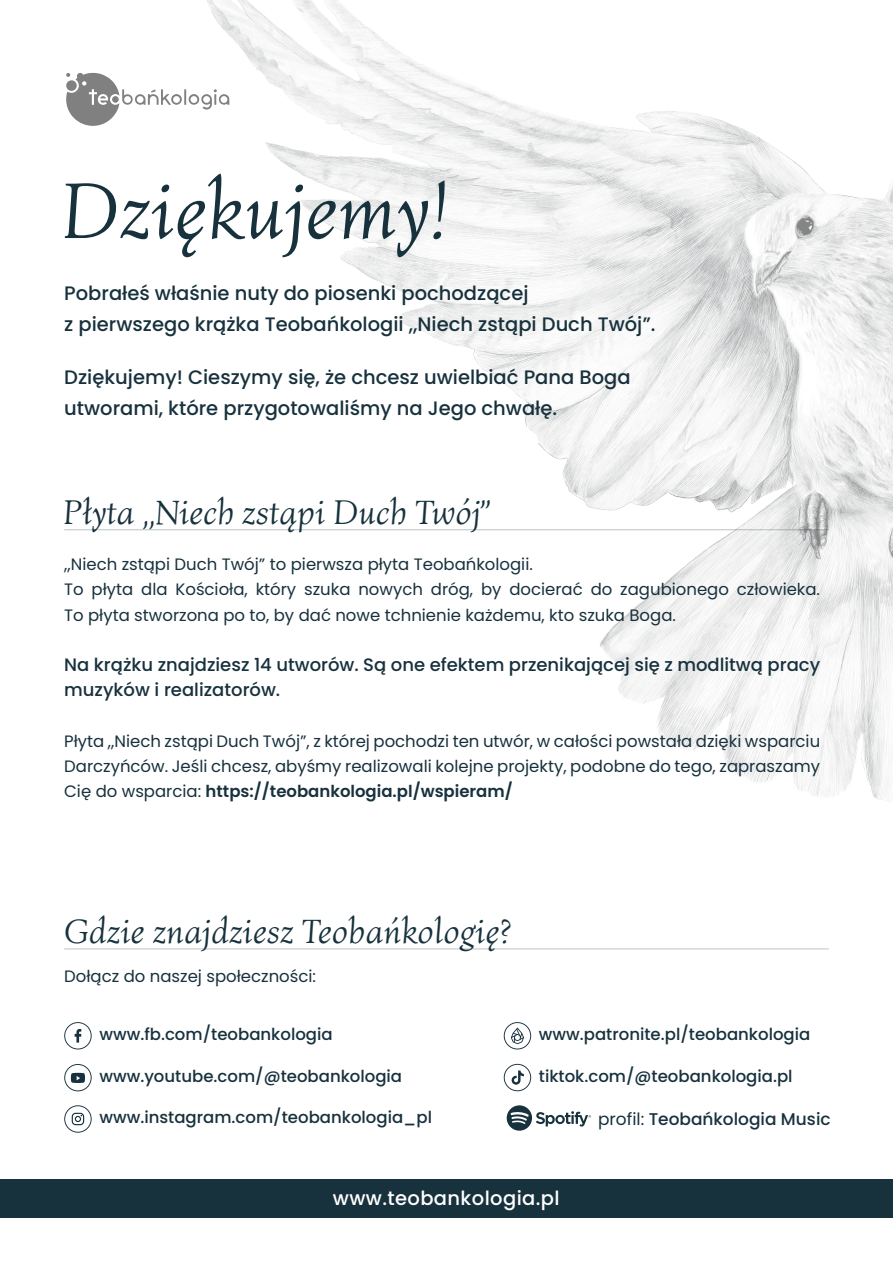
<style>
.page{position:relative;width:893px;height:1263px;background:#fff}
.page>*{position:absolute;margin:0;border:0;box-sizing:border-box;transform-origin:0 0}
.t1{font:italic 81.75px "Bona Nova";color:#17323d}
.t2{font:italic 35.25px "Bona Nova";color:#17323d}
.t3{font:500 19.5px/31.2px "Poppins";color:#17313d}
.t4{font:500 19.5px "Poppins";letter-spacing:.02em;color:#fff}
.t5{font:500 18px/25.2px "Poppins";color:#17313d}
.t6{font:500 16.95px "Poppins";color:#17313d}
.t7{font:16.5px/25.2px "Poppins";color:#17313d}
.t8{font:500 16.5px "Poppins";color:#17313d}
.s1{font-weight:600}
.s2{font-weight:400}
</style>
<div class="page">
<svg style="left:66px;top:73px;width:123px;height:53px"></svg>
<img style="left:189px;top:0;width:703px;height:802px">
<hr style="left:64px;top:529px;width:764px;height:1px;background:#17323d">
<svg style="left:64px;top:1064px;width:28px;height:27px"></svg>
<svg style="left:64px;top:1022px;width:28px;height:28px"></svg>
<svg style="left:64px;top:1105px;width:28px;height:28px"></svg>
<svg style="left:503px;top:1022px;width:28px;height:28px"></svg>
<svg style="left:503px;top:1064px;width:28px;height:27px"></svg>
<svg style="left:506px;top:1105px;width:85px;height:26px"></svg>
<hr style="left:64px;top:949px;width:764px;height:1px;background:#17323d">
<div style="left:0;top:1180px;width:892px;height:38px;background:#17313d"></div>
<h1 class="t1" style="left:62px;top:152px;width:385px">Dziękujemy!</h1>
<p class="t3" style="left:64px;top:278px;width:593px">Pobrałeś właśnie nuty do piosenki pochodzącej<br>z pierwszego krążka Teobańkologii ,,Niech zstąpi Duch Twój”.</p>
<p class="t3" style="left:64px;top:361px;width:568px">Dziękujemy! Cieszymy się, że chcesz uwielbiać Pana Boga utworami, które przygotowaliśmy na Jego chwałę.</p>
<h2 class="t2" style="left:63px;top:487px;width:428px">Płyta ,,Niech zstąpi Duch Twój”</h2>
<p class="t7" style="left:64px;top:552px;width:757px">,,Niech zstąpi Duch Twój” to pierwsza płyta Teobańkologii.<br>To płyta dla Kościoła, który szuka nowych dróg, by docierać do zagubionego człowieka.<br>To płyta stworzona po to, by dać nowe tchnienie każdemu, kto szuka Boga.</p>
<p class="t5" style="left:64px;top:652px;width:757px">Na krążku znajdziesz 14 utworów. Są one efektem przenikającej się z modlitwą pracy muzyków i realizatorów.</p>
<p class="t7" style="left:64px;top:728px;width:757px;text-align:justify">Płyta ,,Niech zstąpi Duch Twój”, z której pochodzi ten utwór, w całości powstała dzięki wsparciu Darczyńców. Jeśli chcesz, abyśmy realizowali kolejne projekty, podobne do tego, zapraszamy Cię do wsparcia: <span class="s1">https://teobankologia.pl/wspieram/</span></p>
<h2 class="t2" style="left:64px;top:906px;width:448px">Gdzie znajdziesz Teobańkologię?</h2>
<p class="t7" style="left:64px;top:964px;width:253px">Dołącz do naszej społeczności:</p>
<p class="t8" style="left:99px;top:1024px;width:235px">www.fb.com/teobankologia</p>
<p class="t8" style="left:99px;top:1066px;width:304px">www.youtube.com/@teobankologia</p>
<p class="t8" style="left:99px;top:1108px;width:334px">www.instagram.com/teobankologia_pl</p>
<p class="t8" style="left:539px;top:1024px;width:273px">www.patronite.pl/teobankologia</p>
<p class="t8" style="left:539px;top:1067px;width:255px">tiktok.com/@teobankologia.pl</p>
<p class="t6" style="left:598px;top:1109px;width:234px"><span class="s2">profil:</span> Teobańkologia Music</p>
<p class="t4" style="left:333px;top:1187px;width:228px">www.teobankologia.pl</p>
</div>
